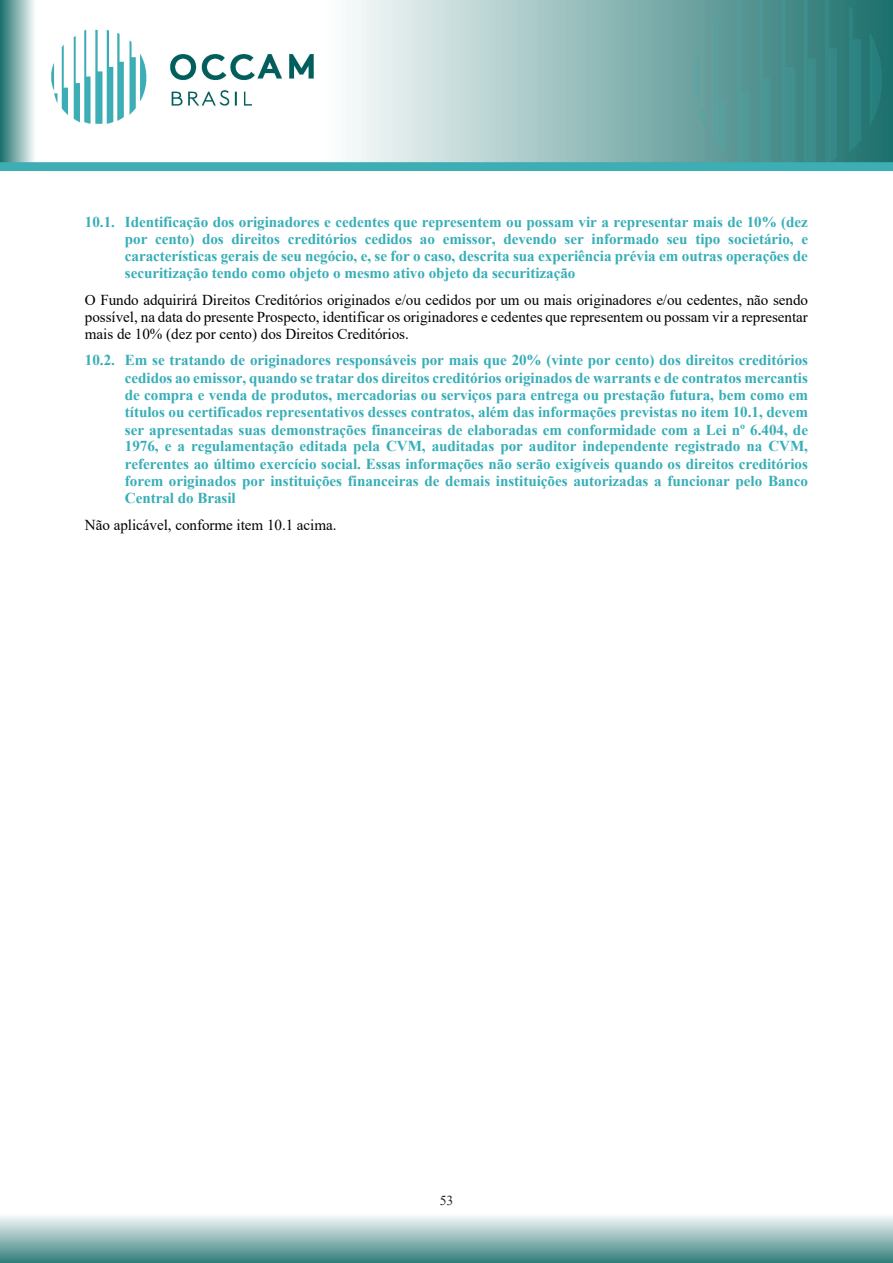
<style>
.page{position:relative;width:893px;height:1263px;background:#fff}
.page>*{position:absolute;margin:0;border:0;box-sizing:border-box;transform-origin:0 0}
.t1{font:700 15.15px/17.2px "Times New Roman";letter-spacing:-.005em;color:#37aeb7;text-align:justify}
.t2{font:15.15px/17.2px "Times New Roman";letter-spacing:-.005em;color:#000;text-align:justify}
.t3{font:13.65px "Times New Roman";color:#262827}
</style>
<div class="page">
<img style="left:0;top:0;width:893px;height:1263px">
<p class="t1" style="left:125px;top:213px;width:685px;text-indent:-40px">10.1. Identificação dos originadores e cedentes que representem ou possam vir a representar mais de 10% (dez por cento) dos direitos creditórios cedidos ao emissor, devendo ser informado seu tipo societário, e características gerais de seu negócio, e, se for o caso, descrita sua experiência prévia em outras operações de securitização tendo como objeto o mesmo ativo objeto da securitização</p>
<p class="t2" style="left:85px;top:291px;width:724px">O Fundo adquirirá Direitos Creditórios originados e/ou cedidos por um ou mais originadores e/ou cedentes, não sendo possível, na data do presente Prospecto, identificar os originadores e cedentes que representem ou possam vir a representar mais de 10% (dez por cento) dos Direitos Creditórios.</p>
<p class="t1" style="left:125px;top:352px;width:685px;text-indent:-40px">10.2. Em se tratando de originadores responsáveis por mais que 20% (vinte por cento) dos direitos creditórios cedidos ao emissor, quando se tratar dos direitos creditórios originados de warrants e de contratos mercantis de compra e venda de produtos, mercadorias ou serviços para entrega ou prestação futura, bem como em títulos ou certificados representativos desses contratos, além das informações previstas no item 10.1, devem ser apresentadas suas demonstrações financeiras de elaboradas em conformidade com a Lei nº 6.404, de 1976, e a regulamentação editada pela CVM, auditadas por auditor independente registrado na CVM, referentes ao último exercício social. Essas informações não serão exigíveis quando os direitos creditórios forem originados por instituições financeiras de demais instituições autorizadas a funcionar pelo Banco Central do Brasil</p>
<p class="t2" style="left:85px;top:516px;width:253px">Não aplicável, conforme item 10.1 acima.</p>
<p class="t3" style="left:440px;top:1192px;width:15px">53</p>
</div>
